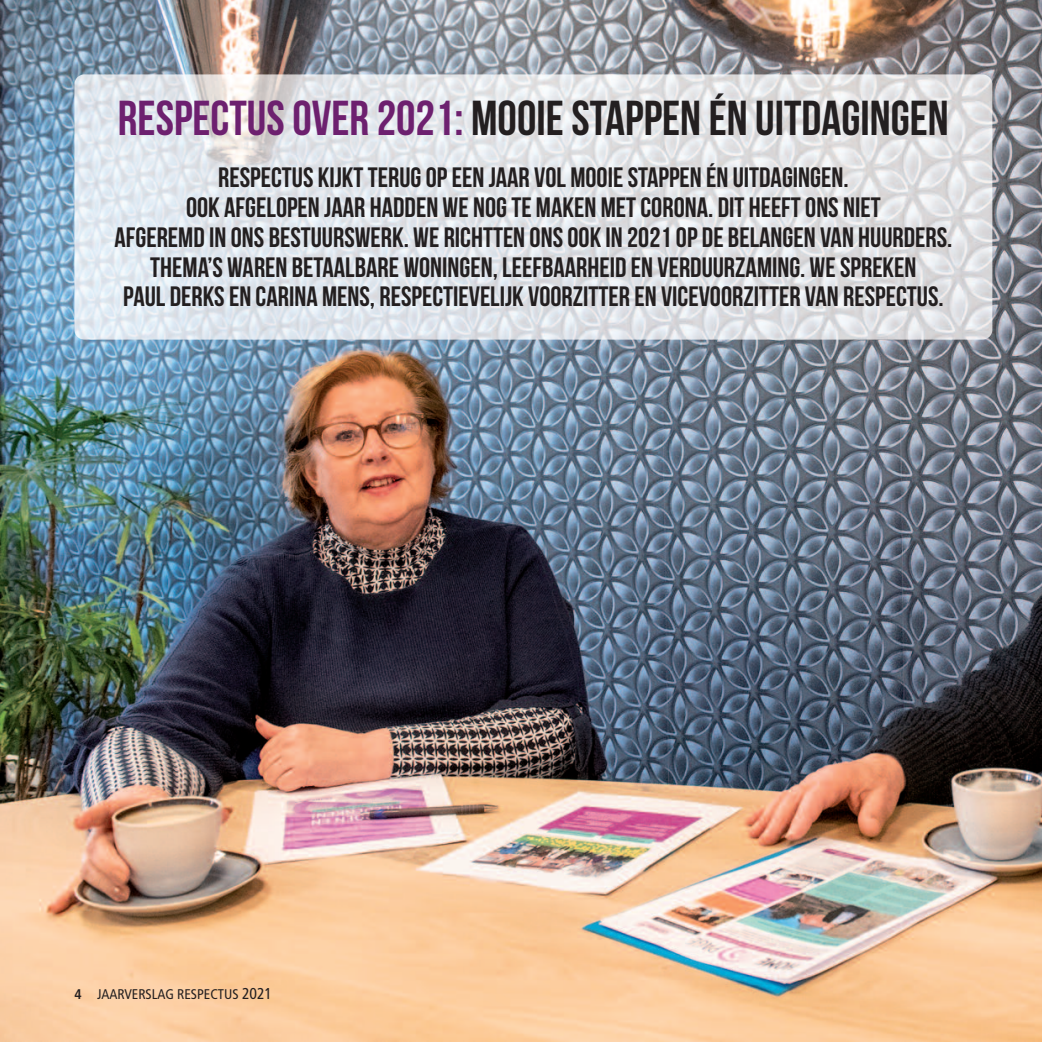
<style>
.page{position:relative;width:1042px;height:1042px;background:#fff}
.page>*{position:absolute;margin:0;border:0;box-sizing:border-box;transform-origin:0 0}
.t1{font:49px "Bebas Neue";color:#231f20}
.t2{font:28px/29.8px "Bebas Neue";color:#231f20;text-align:center}
.t3{font:condensed 14px "Frutiger";color:#231f20}
.s1{color:#6d206f}
.s2{font-weight:700}
.s3{font-size:15.75px}
</style>
<div class="page">
<img style="left:0;top:0;width:1042px;height:1042px">
<img style="left:74px;top:74px;width:918px;height:266px">
<h1 class="t1" style="left:118px;top:89px;width:832px"><span class="s1">RESPECTUSOVER 2021:</span> MOOIESTAPPEN ÉN UITDAGINGEN</h1>
<p class="t2" style="left:114px;top:163px;width:839px">RESPECTUS KIJKT TERUGOPEEN JAAR VOL MOOIESTAPPEN ÉN UITDAGINGEN.<br>OOK AFGELOPEN JAAR HADDEN WE NOG TE MAKEN METCORONA. DIT HEEFT ONS NIET<br>AFGEREMD IN ONS BESTUURSWERK. WE RICHTTEN ONSOOK IN 2021 OP DE BELANGEN VAN HUURDERS.<br>THEMA’S WAREN BETAALBARE WONINGEN,LEEFBAARHEID EN VERDUURZAMING. WE SPREKEN<br>PAUL DERKS EN CARINA MENS, RESPECTIEVELIJK VOORZITTER EN VICEVOORZITTER VAN RESPECTUS.</p>
<p class="t3" style="left:74px;top:988px;width:199px"><span class="s2">4</span> JAARVERSLAG RESPECTUS <span class="s3">2021</span></p>
</div>
